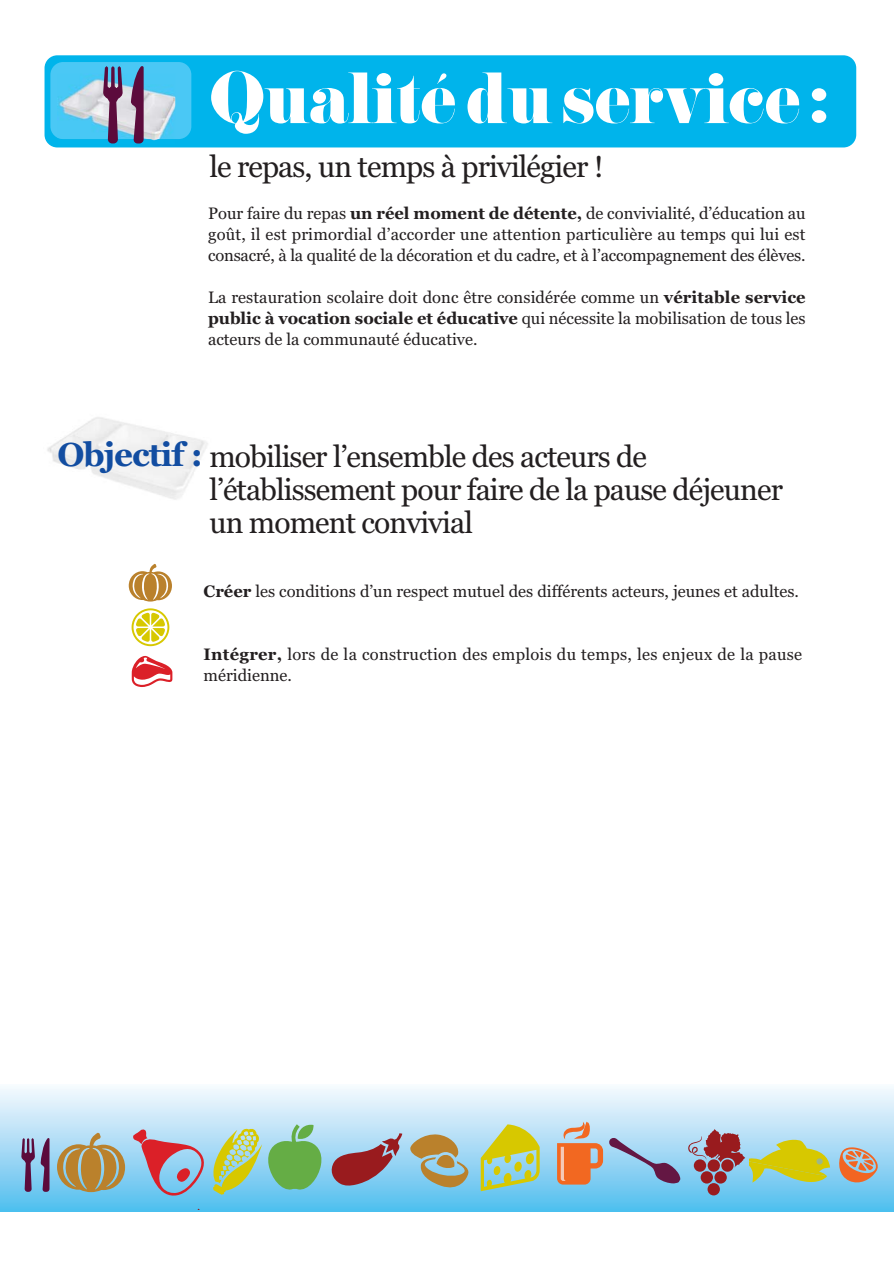
<style>
.page{position:relative;width:894px;height:1264px;background:#fff}
.page>*{position:absolute;margin:0;border:0;box-sizing:border-box;transform-origin:0 0}
.t1{font:66px "Pistilli";letter-spacing:-.03em;color:#fff}
.t2{font:30px/33px "Georgia";letter-spacing:-.03em;color:#231f20}
.t3{font:16.5px/21px "Georgia";color:#231f20;text-align:justify}
.t4{font:16.5px/21px "Georgia";letter-spacing:.02em;color:#231f20}
.s1{font-weight:700}
.s2{font-weight:700;font-size:33px;color:#124da1}
</style>
<div class="page">
<div style="left:45px;top:55px;width:811px;height:92px;background:#00b4eb;border-radius:13px"></div>
<div style="left:50px;top:62px;width:141px;height:77px;background:#4ac8f5;border-radius:13px"></div>
<img style="left:57px;top:79px;width:118px;height:65px">
<svg style="left:103px;top:66px;width:20px;height:77px"></svg>
<svg style="left:131px;top:66px;width:13px;height:77px"></svg>
<svg style="left:129px;top:564px;width:43px;height:37px"></svg>
<svg style="left:132px;top:608px;width:37px;height:38px"></svg>
<svg style="left:132px;top:656px;width:40px;height:31px"></svg>
<div style="left:0;top:1084px;width:894px;height:127px;background:linear-gradient(to bottom,#faf9fe,#55bded)"></div>
<svg style="left:172px;top:1208px;width:35px;height:1px"></svg>
<svg style="left:57px;top:1132px;width:68px;height:60px;background:#ada582"></svg>
<svg style="left:21px;top:1138px;width:14px;height:53px"></svg>
<svg style="left:41px;top:1137px;width:8px;height:54px"></svg>
<svg style="left:133px;top:1124px;width:190px;height:74px;background:#9bbbab"></svg>
<svg style="left:687px;top:1129px;width:143px;height:66px;background:#a3b199"></svg>
<svg style="left:837px;top:1147px;width:40px;height:38px;background:#be9f91"></svg>
<svg style="left:329px;top:1133px;width:140px;height:60px;background:#9b9ea3"></svg>
<svg style="left:481px;top:1124px;width:58px;height:67px;background:#b6ce7f"></svg>
<svg style="left:557px;top:1121px;width:123px;height:63px;background:#b1b1b8"></svg>
<h1 class="t1" style="left:209px;top:73px;width:622px">Qualité du service :</h1>
<h2 class="t2" style="left:209px;top:153px;width:396px">le repas, un temps à privilégier !</h2>
<p class="t3" style="left:208px;top:204px;width:599px">Pour faire du repas <span class="s1">un réel moment de détente,</span> de convivialité, d’éducation au goût, il est primordial d’accorder une attention particulière au temps qui lui est consacré, à la qualité de la décoration et du cadre, et à l’accompagnement des élèves.</p>
<p class="t3" style="left:208px;top:288px;width:599px">La restauration scolaire doit donc être considérée comme un <span class="s1">véritable service public à vocation sociale et éducative</span> qui nécessite la mobilisation de tous les acteurs de la communauté éducative.</p>
<h2 class="t2" style="left:57px;top:442px;width:591px"><span class="s2">Objectif :</span> mobiliser l’ensemble des acteurs de</h2>
<h2 class="t2" style="left:209px;top:475px;width:575px">l’établissement pour faire de la pause déjeuner un moment convivial</h2>
<p class="t3" style="left:204px;top:582px;width:597px"><span class="s1">Créer</span> les conditions d’un respect mutuel des différents acteurs, jeunes et adultes.</p>
<p class="t4" style="left:204px;top:645px;width:600px"><span class="s1">Intégrer,</span> lors de la construction des emplois du temps, les enjeux de la pause méridienne.</p>
</div>
